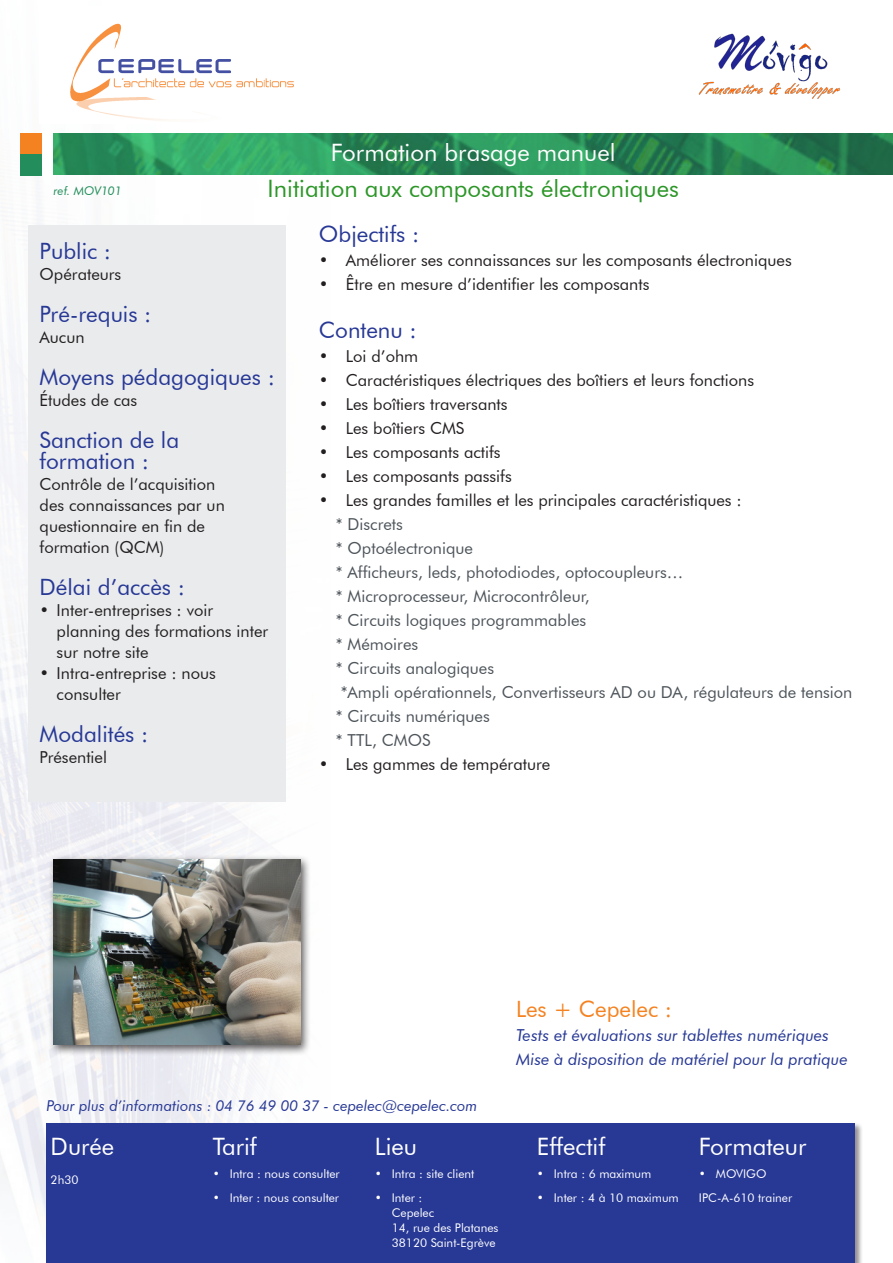
<style>
.page{position:relative;width:893px;height:1263px;background:#fff}
.page>*{position:absolute;margin:0;border:0;box-sizing:border-box;transform-origin:0 0}
.Titre{font:24px "Futura BT";color:#fff}
.t1{font:24px "Futura BT";color:#2c9628}
.Titre-2{font:22.5px/21px "Futura BT";color:#273895}
.Titre-3{font:22.5px "Futura BT";color:#f58220}
.t2{font:16.5px/21px "Futura BT";color:#231f20}
.t3{font:16.5px "Futura BT";color:#4d545a}
.t4{font:italic 16.5px "Futura BT";color:#273895}
.t5{font:italic 15px "Futura BT";color:#273895}
.Liste_1_-_corps_8{font:12px/15px "Futura BT";color:#fff}
.t6{font:italic 12px "Futura BT";color:#238e5b}
</style>
<div class="page">
<img style="left:0;top:133px;width:286px;height:1078px">
<img style="left:70px;top:23px;width:224px;height:98px">
<img style="left:54px;top:133px;width:839px;height:42px">
<img style="left:698px;top:33px;width:143px;height:66px">
<div style="left:45px;top:1122px;width:818px;height:141px;background:#231f20;opacity:.5"></div>
<div style="left:46px;top:1124px;width:809px;height:139px;background:#273895"></div>
<div style="left:28px;top:225px;width:258px;height:576px;background:#e9ebed"></div>
<div style="left:48px;top:855px;width:263px;height:201px;background:#231f20;opacity:.75"></div>
<img style="left:54px;top:860px;width:246px;height:185px">
<div style="left:20px;top:133px;width:21px;height:21px;background:#f58220"></div>
<div style="left:20px;top:154px;width:21px;height:22px;background:#238e5b"></div>
<p class="t6" style="left:54px;top:183px;width:70px">ref. MOV101</p>
<p class="Titre" style="left:331px;top:138px;width:286px">Formation brasage manuel</p>
<p class="t1" style="left:268px;top:174px;width:413px">Initiation aux composants électroniques</p>
<p class="Titre-2" style="left:40px;top:240px;width:73px">Public :</p>
<p class="t2" style="left:40px;top:263px;width:83px">Opérateurs</p>
<p class="Titre-2" style="left:40px;top:303px;width:113px">Pré-requis :</p>
<p class="t2" style="left:40px;top:326px;width:46px">Aucun</p>
<p class="Titre-2" style="left:40px;top:366px;width:237px">Moyens pédagogiques :</p>
<p class="t2" style="left:40px;top:389px;width:99px">Études de cas</p>
<p class="Titre-2" style="left:40px;top:429px;width:141px">Sanction de la formation :</p>
<p class="t2" style="left:40px;top:473px;width:187px">Contrôle de l’acquisition des connaissances par un questionnaire en fin de formation (QCM)</p>
<p class="Titre-2" style="left:40px;top:576px;width:147px">Délai d’accès :</p>
<p class="t2" style="left:57px;top:599px;width:213px;text-indent:-17px">• Inter-entreprises : voir planning des formations inter sur notre site</p>
<p class="t2" style="left:57px;top:662px;width:161px;text-indent:-17px">• Intra-entreprise : nous consulter</p>
<p class="Titre-2" style="left:40px;top:723px;width:110px">Modalités :</p>
<p class="t2" style="left:40px;top:746px;width:69px">Présentiel</p>
<p class="Titre-2" style="left:319px;top:223px;width:102px">Objectifs :</p>
<p class="t2" style="left:319px;top:250px;width:474px">• Améliorer ses connaissances sur les composants électroniques</p>
<p class="t2" style="left:319px;top:274px;width:332px">• Être en mesure d’identifier les composants</p>
<p class="Titre-2" style="left:319px;top:319px;width:99px">Contenu :</p>
<p class="t2" style="left:319px;top:346px;width:101px">• Loi d’ohm</p>
<p class="t2" style="left:319px;top:370px;width:437px">• Caractéristiques électriques des boîtiers et leurs fonctions</p>
<p class="t2" style="left:319px;top:394px;width:190px">• Les boîtiers traversants</p>
<p class="t2" style="left:319px;top:418px;width:147px">• Les boîtiers CMS</p>
<p class="t2" style="left:319px;top:442px;width:183px">• Les composants actifs</p>
<p class="t2" style="left:319px;top:466px;width:194px">• Les composants passifs</p>
<p class="t2" style="left:319px;top:490px;width:424px">• Les grandes familles et les principales caractéristiques :</p>
<p class="t3" style="left:336px;top:514px;width:69px">* Discrets</p>
<p class="t3" style="left:336px;top:538px;width:139px">* Optoélectronique</p>
<p class="t3" style="left:336px;top:562px;width:349px">* Afficheurs, leds, photodiodes, optocoupleurs…</p>
<p class="t3" style="left:336px;top:586px;width:255px">* Microprocesseur, Microcontrôleur,</p>
<p class="t3" style="left:336px;top:610px;width:252px">* Circuits logiques programmables</p>
<p class="t3" style="left:336px;top:634px;width:84px">* Mémoires</p>
<p class="t3" style="left:336px;top:658px;width:160px">* Circuits analogiques</p>
<p class="t3" style="left:341px;top:682px;width:513px">*Ampli opérationnels, Convertisseurs AD ou DA, régulateurs de tension</p>
<p class="t3" style="left:336px;top:706px;width:155px">* Circuits numériques</p>
<p class="t3" style="left:336px;top:730px;width:96px">* TTL, CMOS</p>
<p class="t2" style="left:319px;top:754px;width:233px">• Les gammes de température</p>
<p class="Titre-3" style="left:516px;top:996px;width:157px">Les + Cepelec :</p>
<p class="t4" style="left:516px;top:1025px;width:314px">Tests et évaluations sur tablettes numériques</p>
<p class="t4" style="left:516px;top:1049px;width:333px">Mise à disposition de matériel pour la pratique</p>
<p class="t5" style="left:46px;top:1096px;width:432px">Pour plus d’informations : 04 76 49 00 37 - cepelec@cepelec.com</p>
<p class="Titre" style="left:51px;top:1132px;width:65px">Durée</p>
<p class="Liste_1_-_corps_8" style="left:51px;top:1172px;width:29px">2h30</p>
<p class="Titre" style="left:213px;top:1132px;width:46px">Tarif</p>
<p class="Liste_1_-_corps_8" style="left:213px;top:1166px;width:129px">• Intra : nous consulter</p>
<p class="Liste_1_-_corps_8" style="left:213px;top:1190px;width:128px">• Inter : nous consulter</p>
<p class="Titre" style="left:375px;top:1132px;width:44px">Lieu</p>
<p class="Liste_1_-_corps_8" style="left:375px;top:1166px;width:101px">• Intra : site client</p>
<p class="Liste_1_-_corps_8" style="left:392px;top:1190px;width:108px;text-indent:-17px">• Inter :<br>Cepelec<br>14, rue des Platanes<br>38120 Saint-Egrève</p>
<p class="Titre" style="left:537px;top:1132px;width:70px">Effectif</p>
<p class="Liste_1_-_corps_8" style="left:537px;top:1166px;width:116px">• Intra : 6 maximum</p>
<p class="Liste_1_-_corps_8" style="left:537px;top:1190px;width:143px">• Inter : 4 à 10 maximum</p>
<p class="Titre" style="left:699px;top:1132px;width:109px">Formateur</p>
<p class="Liste_1_-_corps_8" style="left:699px;top:1166px;width:69px">• MOVIGO</p>
<p class="Liste_1_-_corps_8" style="left:699px;top:1190px;width:95px">IPC-A-610 trainer</p>
</div>
